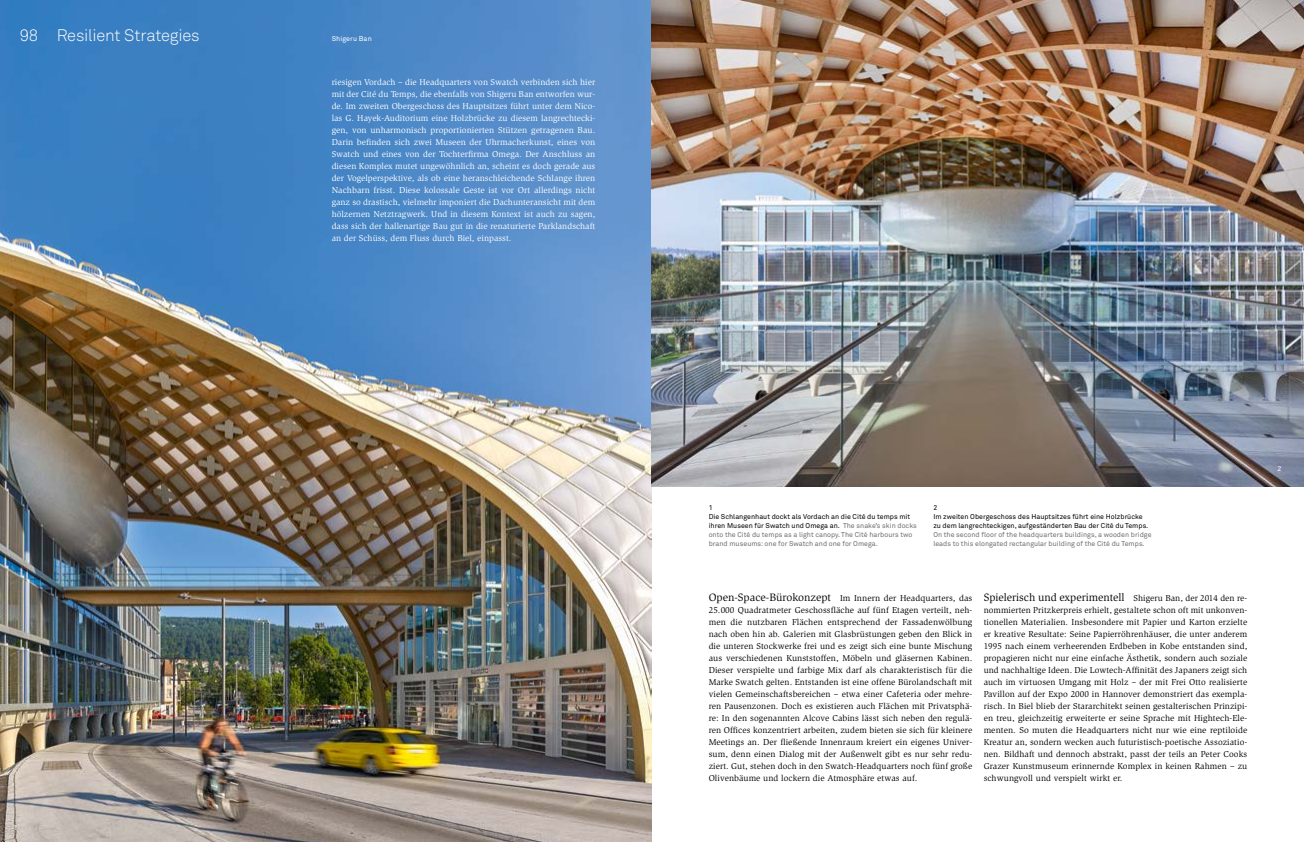
<style>
.page{position:relative;width:1304px;height:842px;background:#fff}
.page>*{position:absolute;margin:0;border:0;box-sizing:border-box;transform-origin:0 0}
.t1{font:16.5px "Akkurat Light Pro";letter-spacing:-.015em;color:#fff}
.t2{font:11px "Slimbach Std";color:#000}
.t3{font:8.8px/12px "Slimbach Std";letter-spacing:.01em;color:#000;text-align:justify}
.t4{font:8.8px/12px "Slimbach Std";letter-spacing:.005em;color:#fff;text-align:justify}
.t5{font:7px/9px "Akkurat Pro";letter-spacing:.005em;color:#6f6f6e}
.t6{font:7px/9px "Akkurat Pro";letter-spacing:.005em;color:#000}
.t7{font:7px "Akkurat Pro";letter-spacing:.015em;color:#fff}
.s1{color:#000}
.s2{font-size:11px}
.s3{font-size:8.8px}
</style>
<div class="page">
<img style="left:0;top:0;width:652px;height:842px">
<img style="left:652px;top:0;width:652px;height:487px">
<h1 class="t1" style="left:20px;top:26px;width:181px">98 Resilient Strategies</h1>
<p class="t7" style="left:332px;top:35px;width:42px">Shigeru Ban</p>
<p class="t7" style="left:13px;top:824px;width:5px">1</p>
<p class="t4" style="left:332px;top:76px;width:265px">riesigen Vordach – die Headquarters von Swatch verbinden sich hier mit der Cité du Temps, die ebenfalls von Shigeru Ban entworfen wur&shy;de. Im zweiten Obergeschoss des Hauptsitzes führt unter dem Nico&shy;las G. Hayek-Auditorium eine Holzbrücke zu diesem langrechtecki&shy;gen, von unharmonisch proportionierten Stützen getragenen Bau.<br>Darin befinden sich zwei Museen der Uhrmacherkunst, eines von Swatch und eines von der Tochterfirma Omega. Der Anschluss an diesen Komplex mutet ungewöhnlich an, scheint es doch gerade aus der Vogelperspektive, als ob eine heranschleichende Schlange ihren Nachbarn frisst. Diese kolossale Geste ist vor Ort allerdings nicht ganz so drastisch, vielmehr imponiert die Dachunteransicht mit dem hölzernen Netztragwerk. Und in diesem Kontext ist auch zu sagen, dass sich der hallenartige Bau gut in die renaturierte Parklandschaft an der Schüss, dem Fluss durch Biel, einpasst.</p>
<p class="t5" style="left:709px;top:504px;width:210px"><span class="s1">1<br>Die Schlangenhaut dockt als Vordach an die Cité du temps mit ihren Museen für Swatch und Omega an.</span> The snake’s skin docks onto the Cité du temps as a light canopy. The Cité harbours two brand museums: one for Swatch and one for Omega.</p>
<p class="t6" style="left:933px;top:504px;width:216px">2<br>Im zweiten Obergeschoss des Hauptsitzes führt eine Holzbrücke zu dem langrechteckigen, aufgeständerten Bau der Cité du Temps.</p>
<p class="t5" style="left:933px;top:531px;width:220px">On the second floor of the headquarters buildings, a wooden bridge leads to this elongated rectangular building of the Cité du Temps.</p>
<p class="t3" style="left:709px;top:592px;width:265px"><span class="s2">Open-Space-Bürokonzept</span> Im Innern der Headquarters, das 25.000 Quadratmeter Geschossfläche auf fünf Etagen verteilt, neh&shy;men die nutzbaren Flächen entsprechend der Fassadenwölbung nach oben hin ab. Galerien mit Glasbrüstungen geben den Blick in die unteren Stockwerke frei und es zeigt sich eine bunte Mischung aus verschiedenen Kunststoffen, Möbeln und gläsernen Kabinen.<br>Dieser verspielte und farbige Mix darf als charakteristisch für die Marke Swatch gelten. Entstanden ist eine offene Bürolandschaft mit vielen Gemeinschaftsbereichen – etwa einer Cafeteria oder mehre&shy;ren Pausenzonen. Doch es existieren auch Flächen mit Privatsphä&shy;re: In den sogenannten Alcove Cabins lässt sich neben den regulä&shy;ren Offices konzentriert arbeiten, zudem bieten sie sich für kleinere Meetings an. Der fließende Innenraum kreiert ein eigenes Univer&shy;sum, denn einen Dialog mit der Außenwelt gibt es nur sehr redu&shy;ziert. Gut, stehen doch in den Swatch-Headquarters noch fünf große Olivenbäume und lockern die Atmosphäre etwas auf.</p>
<p class="t2" style="left:984px;top:591px;width:265px">Spielerisch und experimentell <span class="s3">Shigeru Ban, der 2014 den re-</span></p>
<p class="t3" style="left:984px;top:604px;width:265px">nommierten Pritzkerpreis erhielt, gestaltete schon oft mit unkonven&shy;tionellen Materialien. Insbesondere mit Papier und Karton erzielte er kreative Resultate: Seine Papierröhrenhäuser, die unter anderem 1995 nach einem verheerenden Erdbeben in Kobe entstanden sind, propagieren nicht nur eine einfache Ästhetik, sondern auch soziale und nachhaltige Ideen. Die Lowtech-Affinität des Japaners zeigt sich auch im virtuosen Umgang mit Holz – der mit Frei Otto realisierte Pavillon auf der Expo 2000 in Hannover demonstriert das exempla&shy;risch. In Biel blieb der Stararchitekt seinen gestalterischen Prinzipi&shy;en treu, gleichzeitig erweiterte er seine Sprache mit Hightech-Ele&shy;menten. So muten die Headquarters nicht nur wie eine reptiloide Kreatur an, sondern wecken auch futuristisch-poetische Assoziatio&shy;nen. Bildhaft und dennoch abstrakt, passt der teils an Peter Cooks Grazer Kunstmuseum erinnernde Komplex in keinen Rahmen – zu schwungvoll und verspielt wirkt er.</p>
<p class="t7" style="left:1277px;top:464px;width:5px">2</p>
</div>
